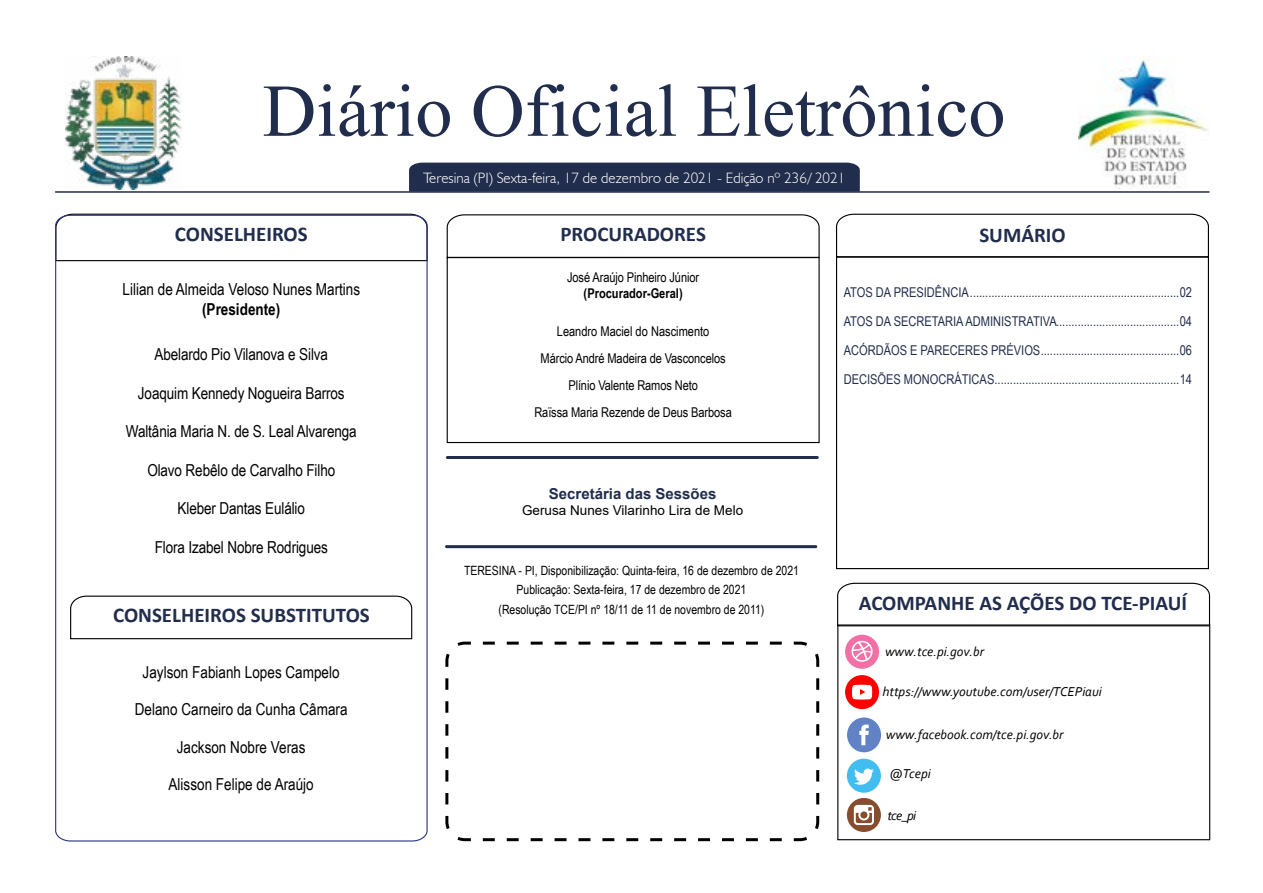
<style>
.page{position:relative;width:1263px;height:893px;background:#fff}
.page>*{position:absolute;margin:0;border:0;box-sizing:border-box;transform-origin:0 0}
.t1{font:111px "Microsoft Himalaya";color:#212d4c}
.t2{font:700 21px "Calibri";color:#212d4c}
.t3{font:16.5px "Arial Narrow";letter-spacing:-.01em;color:#000}
.t4{font:700 16.5px "Arial Narrow";color:#000}
.t5{font:300 15px "Humanist 521 BT";color:#fff}
.t6{font:700 15px "Arial";color:#212d4c}
.t7{font:13.5px/29px "Arial Narrow";color:#212d4c;text-align:justify}
.t8{font:13.5px/27px "Arial Narrow";letter-spacing:-.01em;color:#000;text-align:center}
.t9{font:italic 13.5px "Corbel";color:#000}
.t10{font:13.5px "Arial";color:#000}
.t11{font:700 13.5px "Arial Narrow";color:#000}
.t12{font:12.75px/19.5px "Arial Narrow";color:#000;text-align:center}
</style>
<div class="page">
<div style="left:836px;top:257px;width:373px;height:312px;border:1px solid #000"></div>
<img style="left:1078px;top:56px;width:130px;height:131px">
<div style="left:409px;top:163px;width:451px;height:28px;background:#212d4c"></div>
<hr style="left:56px;top:191px;width:1153px;height:2px;background:#212d4c">
<svg style="left:70px;top:213px;width:343px;height:1px"></svg>
<svg style="left:55px;top:214px;width:373px;height:628px"></svg>
<svg style="left:70px;top:595px;width:343px;height:45px"></svg>
<svg style="left:446px;top:214px;width:374px;height:44px"></svg>
<img style="left:66px;top:56px;width:115px;height:133px">
<hr style="left:447px;top:456px;width:370px;height:3px;background:#212d4c">
<hr style="left:446px;top:545px;width:370px;height:3px;background:#212d4c">
<div style="left:447px;top:257px;width:373px;height:186px;border:1px solid #000"></div>
<svg style="left:836px;top:213px;width:373px;height:45px"></svg>
<svg style="left:445px;top:641px;width:375px;height:201px"></svg>
<div style="left:845px;top:635px;width:34px;height:34px;background:#f270a6;border-radius:50%"></div>
<svg style="left:851px;top:641px;width:21px;height:21px"></svg>
<div style="left:845px;top:675px;width:34px;height:34px;background:#f00;border-radius:50%"></div>
<svg style="left:852px;top:685px;width:20px;height:14px"></svg>
<svg style="left:837px;top:582px;width:373px;height:45px"></svg>
<div style="left:847px;top:798px;width:34px;height:34px;background:#874d2e;border-radius:50%"></div>
<svg style="left:854px;top:805px;width:20px;height:20px"></svg>
<div style="left:847px;top:717px;width:34px;height:35px;background:#6182c4;border-radius:50%"></div>
<svg style="left:859px;top:725px;width:10px;height:20px"></svg>
<div style="left:847px;top:759px;width:34px;height:34px;background:#42bdf0;border-radius:50%"></div>
<svg style="left:854px;top:769px;width:20px;height:16px"></svg>
<h1 class="t1" style="left:263px;top:33px;width:744px">Diário Oficial Eletrônico</h1>
<p class="t5" style="left:423px;top:169px;width:424px">Teresina (PI) Sexta-feira, 17 de dezembro de 2021 - Edição nº 236/ 2021</p>
<h2 class="t2" style="left:175px;top:219px;width:134px">CONSELHEIROS</h2>
<h2 class="t2" style="left:979px;top:220px;width:88px">SUMÁRIO</h2>
<h2 class="t2" style="left:560px;top:219px;width:147px">PROCURADORES</h2>
<p class="t8" style="left:567px;top:263px;width:133px">José Araújo Pinheiro Júnior</p>
<p class="t3" style="left:122px;top:277px;width:239px">Lilian de Almeida Veloso Nunes Martins</p>
<p class="t7" style="left:844px;top:278px;width:350px">ATOS DA PRESIDÊNCIA....................................................................02<br>ATOS DA SECRETARIA ADMINISTRATIVA........................................04<br>ACÓRDÃOS E PARECERES PRÉVIOS.............................................06<br>DECISÕES MONOCRÁTICAS............................................................14</p>
<p class="t11" style="left:584px;top:283px;width:101px">(Procurador-Geral)</p>
<p class="t4" style="left:202px;top:296px;width:80px">(Presidente)</p>
<p class="t8" style="left:534px;top:317px;width:199px">Leandro Maciel do Nascimento<br>Márcio André Madeira de Vasconcelos<br>Plínio Valente Ramos Neto<br>Raïssa Maria Rezende de Deus Barbosa</p>
<p class="t3" style="left:155px;top:342px;width:175px">Abelardo Pio Vilanova e Silva</p>
<p class="t3" style="left:138px;top:381px;width:208px">Joaquim Kennedy Nogueira Barros</p>
<p class="t3" style="left:126px;top:419px;width:232px">Waltânia Maria N. de S. Leal Alvarenga</p>
<p class="t3" style="left:147px;top:458px;width:189px">Olavo Rebêlo de Carvalho Filho</p>
<p class="t3" style="left:178px;top:496px;width:129px">Kleber Dantas Eulálio</p>
<p class="t3" style="left:155px;top:535px;width:175px">Flora Izabel Nobre Rodrigues</p>
<p class="t6" style="left:549px;top:483px;width:169px">Secretária das Sessões</p>
<p class="t10" style="left:522px;top:501px;width:223px">Gerusa Nunes Vilarinho Lira de Melo</p>
<h2 class="t2" style="left:113px;top:601px;width:258px">CONSELHEIROS SUBSTITUTOS</h2>
<p class="t3" style="left:143px;top:660px;width:199px">Jaylson Fabianh Lopes Campelo</p>
<p class="t3" style="left:135px;top:697px;width:214px">Delano Carneiro da Cunha Câmara</p>
<p class="t3" style="left:177px;top:735px;width:130px">Jackson Nobre Veras</p>
<p class="t3" style="left:169px;top:772px;width:147px">Alisson Felipe de Araújo</p>
<p class="t12" style="left:464px;top:560px;width:336px">TERESINA - PI, Disponibilização: Quinta-feira, 16 de dezembro de 2021<br>Publicação: Sexta-feira, 17 de dezembro de 2021<br>(Resolução TCE/PI nº 18/11 de 11 de novembro de 2011)</p>
<h2 class="t2" style="left:859px;top:588px;width:330px">ACOMPANHE AS AÇÕES DO TCE-PIAUÍ</h2>
<p class="t9" style="left:885px;top:643px;width:100px">www.tce.pi.gov.br</p>
<p class="t9" style="left:882px;top:684px;width:221px">https://www.youtube.com/user/TCEPiaui</p>
<p class="t9" style="left:886px;top:726px;width:179px">www.facebook.com/tce.pi.gov.br</p>
<p class="t9" style="left:889px;top:765px;width:43px">@Tcepi</p>
<p class="t9" style="left:887px;top:807px;width:30px">tce_pi</p>
</div>
